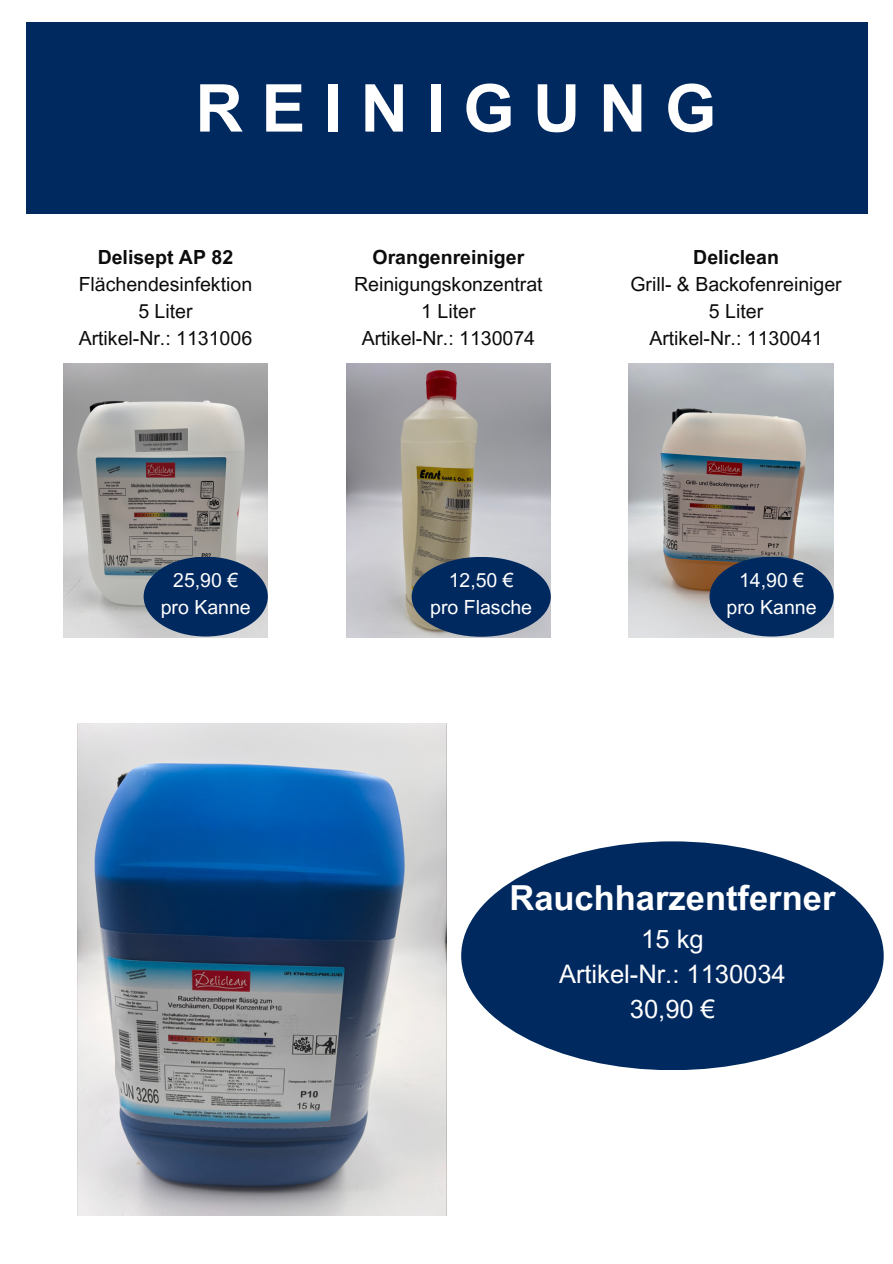
<style>
.page{position:relative;width:893px;height:1264px;background:#fff}
.page>*{position:absolute;margin:0;border:0;box-sizing:border-box;transform-origin:0 0}
.t1{font:700 66px "Arial MT Pro";letter-spacing:.28em;color:#fff}
.t2{font:700 34.5px "Arial MT Pro";color:#fff}
.t3{font:25.5px/34.8px "Arial MT Pro";color:#fff;text-align:center}
.t4{font:19.5px "Arial MT Pro";color:#0b0c0b}
.t5{font:19.5px "Arial MT Pro";color:#fff}
.t6{font:700 19.5px "Arial MT Pro";color:#0b0c0b}
</style>
<div class="page">
<div style="left:26px;top:22px;width:841px;height:191px;background:#002960"></div>
<div style="left:461px;top:841px;width:422px;height:229px;background:#002960;border-radius:50%"></div>
<img style="left:78px;top:724px;width:369px;height:491px">
<img style="left:63px;top:363px;width:205px;height:274px">
<div style="left:144px;top:556px;width:124px;height:80px;background:#002960;border-radius:50%"></div>
<img style="left:629px;top:363px;width:204px;height:274px">
<div style="left:709px;top:556px;width:124px;height:80px;background:#002960;border-radius:50%"></div>
<img style="left:346px;top:363px;width:205px;height:274px">
<div style="left:411px;top:557px;width:139px;height:79px;background:#002960;border-radius:50%"></div>
<h1 class="t1" style="left:195px;top:84px;width:522px">REINIGUNG</h1>
<p class="t6" style="left:98px;top:250px;width:137px">Delisept AP 82</p>
<p class="t4" style="left:79px;top:277px;width:175px">Flächendesinfektion</p>
<p class="t4" style="left:138px;top:304px;width:56px">5 Liter</p>
<p class="t4" style="left:79px;top:331px;width:175px">Artikel-Nr.: 1131006</p>
<p class="t5" style="left:173px;top:573px;width:67px">25,90 €</p>
<p class="t5" style="left:161px;top:600px;width:91px">pro Kanne</p>
<p class="t6" style="left:372px;top:250px;width:153px">Orangenreiniger</p>
<p class="t4" style="left:354px;top:277px;width:190px">Reinigungskonzentrat</p>
<p class="t4" style="left:421px;top:304px;width:56px">1 Liter</p>
<h2 class="t4" style="left:361px;top:331px;width:175px">Artikel-Nr.: 1130074</h2>
<p class="t6" style="left:693px;top:250px;width:87px">Deliclean</p>
<p class="t4" style="left:630px;top:277px;width:213px">Grill- &amp; Backofenreiniger</p>
<p class="t4" style="left:709px;top:304px;width:56px">5 Liter</p>
<p class="t4" style="left:649px;top:331px;width:175px">Artikel-Nr.: 1130041</p>
<p class="t5" style="left:448px;top:573px;width:67px">12,50 €</p>
<p class="t5" style="left:430px;top:600px;width:103px">pro Flasche</p>
<p class="t5" style="left:739px;top:573px;width:67px">14,90 €</p>
<p class="t5" style="left:726px;top:600px;width:91px">pro Kanne</p>
<p class="t2" style="left:509px;top:884px;width:327px">Rauchharzentferner</p>
<p class="t3" style="left:559px;top:924px;width:228px">15 kg<br>Artikel-Nr.: 1130034<br>30,90 €</p>
</div>
